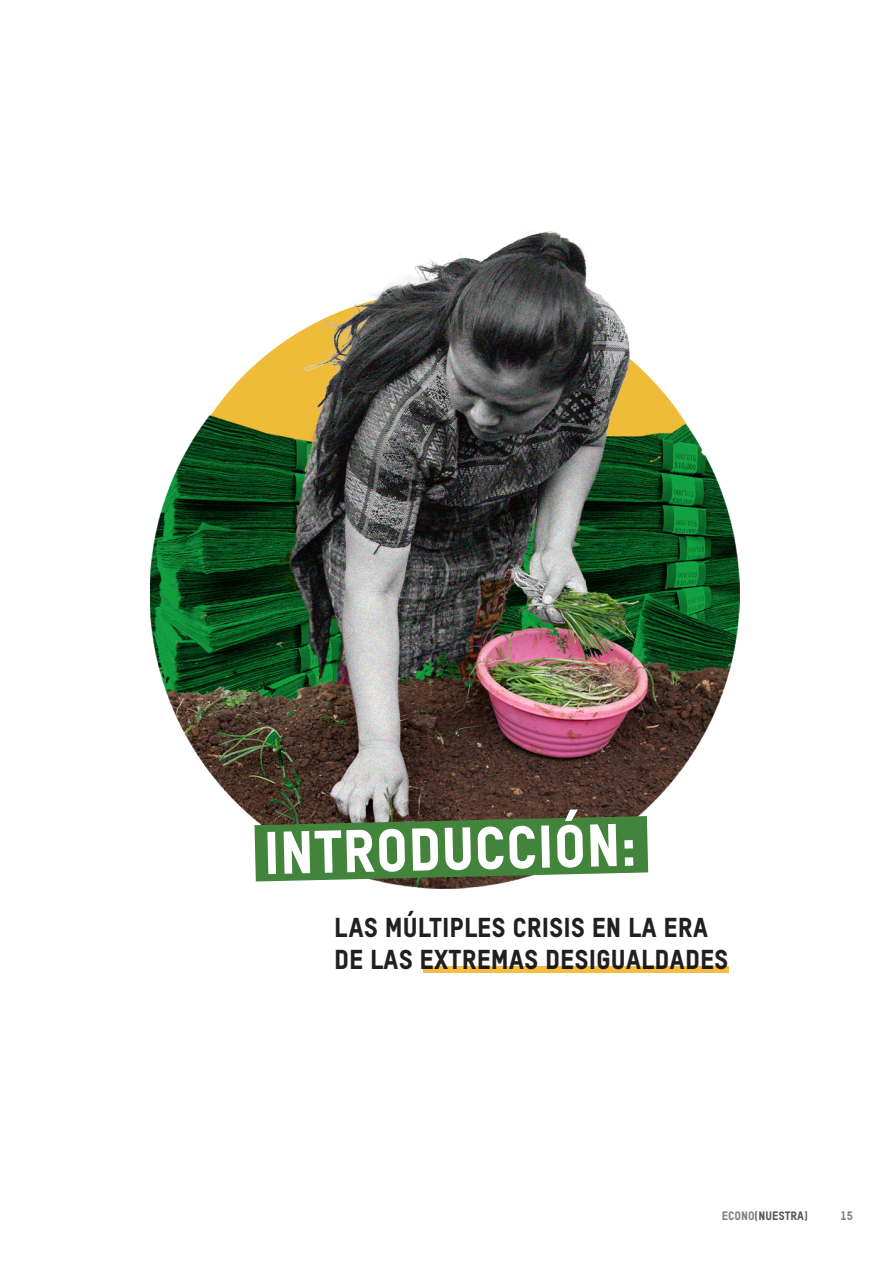
<style>
.page{position:relative;width:893px;height:1263px;background:#fff}
.page>*{position:absolute;margin:0;border:0;box-sizing:border-box;transform-origin:0 0}
.t1{font:59.25px "Oxfam TSTARPRO Headline";color:#fff}
.t2{font:26.85px/32.2px "Oxfam TSTARPRO Headline";color:#231f20}
.t3{font:12px "Oxfam TSTARPRO Headline";color:#57585a}
.t4{font:12px "Oxfam TSTARPRO Headline";color:#808285}
.s1{color:#808285}
</style>
<div class="page">
<img style="left:150px;top:231px;width:590px;height:742px">
<svg style="left:255px;top:816px;width:393px;height:65px"></svg>
<div style="left:423px;top:966px;width:305px;height:6px;background:#f4be44"></div>
<p class="t1" style="left:263px;top:815px;width:375px;rotate:-1deg">INTRODUCCIÓN:</p>
<p class="t2" style="left:334px;top:911px;width:396px">LAS MÚLTIPLES CRISIS EN LA ERA<br>DE LAS EXTREMAS DESIGUALDADES</p>
<p class="t3" style="left:722px;top:1209px;width:88px"><span class="s1">ECONO</span>(NUESTRA)</p>
<p class="t4" style="left:840px;top:1209px;width:14px">15</p>
</div>
